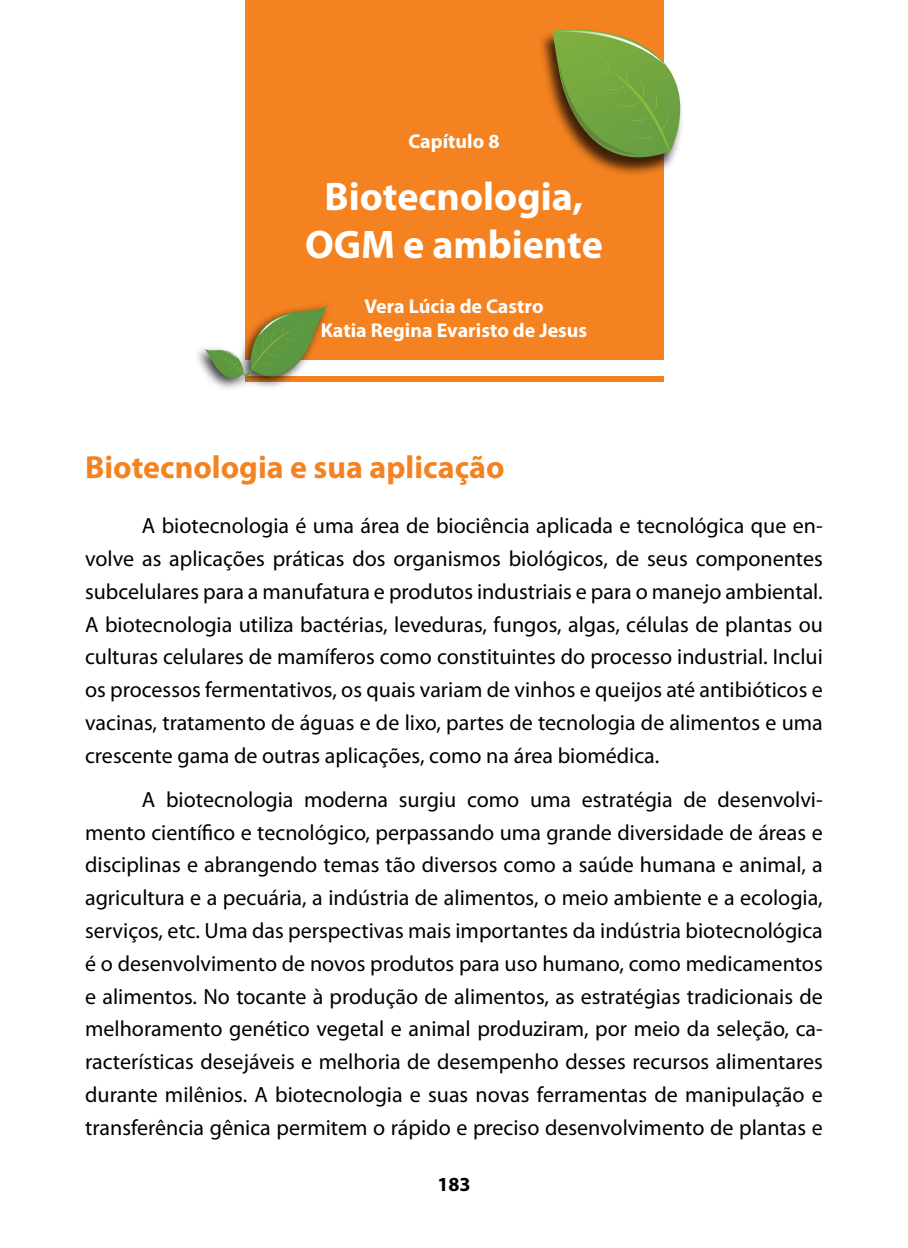
<style>
.page{position:relative;width:908px;height:1248px;background:#fff}
.page>*{position:absolute;margin:0;border:0;box-sizing:border-box;transform-origin:0 0}
.t1{font:700 40px/48px "Myriad Pro";color:#fff;text-align:center}
.t2{font:700 32px "Myriad Pro";color:#f58220}
.t3{font:22px/32.8px "Myriad Pro";color:#000;text-align:justify}
.t4{font:700 20px/24px "Myriad Pro";color:#fff;text-align:center}
.t5{font:700 20px "Myriad Pro";color:#000}
</style>
<div class="page">
<div style="left:245px;top:0;width:417px;height:359px;background:#f58220"></div>
<div style="left:245px;top:376px;width:417px;height:6px;background:#f58220"></div>
<div style="left:538px;top:30px;width:146px;height:147px;background:#000;opacity:.75"></div>
<svg style="left:552px;top:27px;width:132px;height:156px"></svg>
<div style="left:192px;top:300px;width:139px;height:91px;background:#000;opacity:.75"></div>
<svg style="left:204px;top:303px;width:124px;height:88px"></svg>
<p class="t4" style="left:408px;top:129px;width:92px">Capítulo 8</p>
<h1 class="t1" style="left:305px;top:171px;width:299px">Biotecnologia,<br>OGM e ambiente</h1>
<p class="t4" style="left:320px;top:294px;width:268px">Vera Lúcia de Castro<br>Katia Regina Evaristo de Jesus</p>
<h2 class="t2" style="left:85px;top:446px;width:421px">Biotecnologia e sua aplicação</h2>
<p class="t3" style="left:85px;top:509px;width:739px;text-indent:57px">A biotecnologia é uma área de biociência aplicada e tecnológica que en&shy;volve as aplicações práticas dos organismos biológicos, de seus componentes subcelulares para a manufatura e produtos industriais e para o manejo ambiental.<br>A biotecnologia utiliza bactérias, leveduras, fungos, algas, células de plantas ou culturas celulares de mamíferos como constituintes do processo industrial. Inclui os processos fermentativos, os quais variam de vinhos e queijos até antibióticos e vacinas, tratamento de águas e de lixo, partes de tecnologia de alimentos e uma crescente gama de outras aplicações, como na área biomédica.</p>
<p class="t3" style="left:85px;top:782px;width:739px;text-indent:57px">A biotecnologia moderna surgiu como uma estratégia de desenvolvi&shy;mento científico e tecnológico, perpassando uma grande diversidade de áreas e disciplinas e abrangendo temas tão diversos como a saúde humana e animal, a agricultura e a pecuária, a indústria de alimentos, o meio ambiente e a ecologia, serviços, etc. Uma das perspectivas mais importantes da indústria biotecnológica é o desenvolvimento de novos produtos para uso humano, como medicamentos e alimentos. No tocante à produção de alimentos, as estratégias tradicionais de melhoramento genético vegetal e animal produziram, por meio da seleção, ca&shy;racterísticas desejáveis e melhoria de desempenho desses recursos alimentares durante milênios. A biotecnologia e suas novas ferramentas de manipulação e transferência gênica permitem o rápido e preciso desenvolvimento de plantas e</p>
<p class="t5" style="left:437px;top:1171px;width:35px">183</p>
</div>
